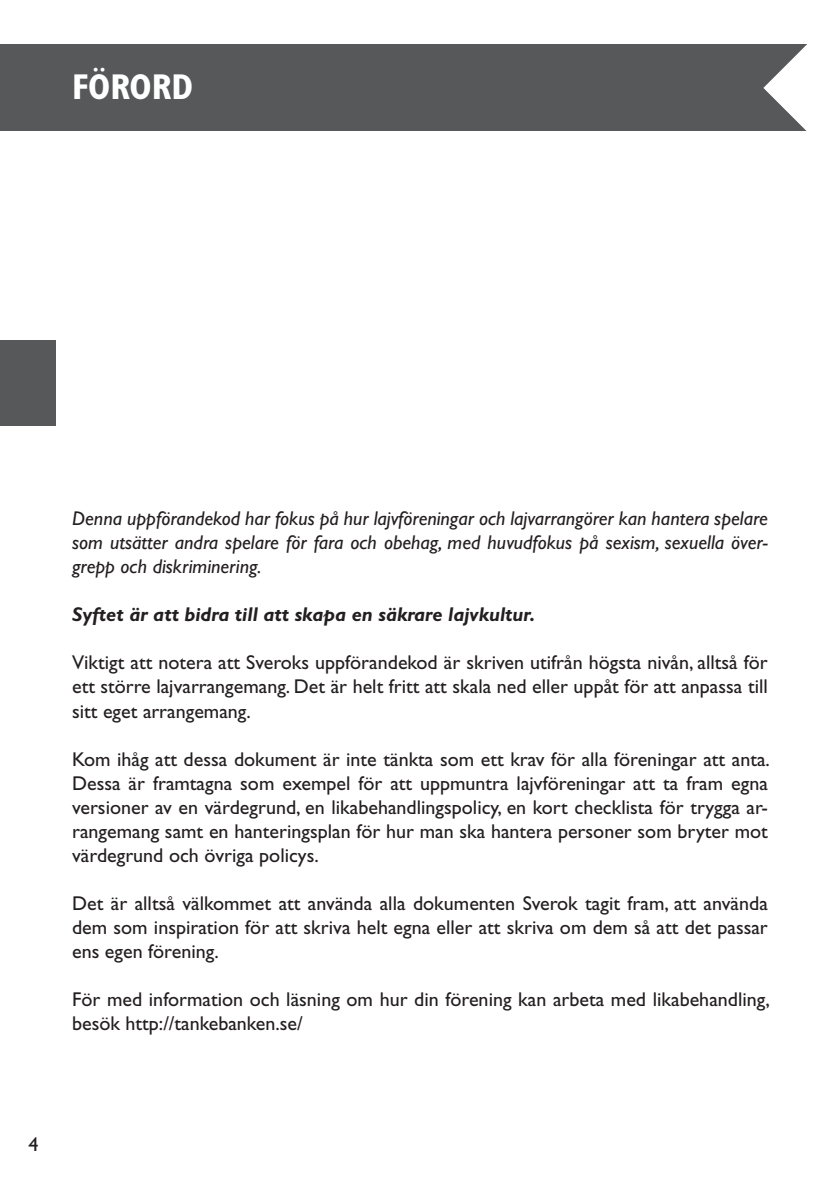
<style>
.page{position:relative;width:840px;height:1191px;background:#fff}
.page>*{position:absolute;margin:0;border:0;box-sizing:border-box;transform-origin:0 0}
.t1{font:700 condensed 36px "Gill Sans";color:#fff}
.t2{font:20px/24px "Gill Sans";color:#231f20;text-align:justify}
.t3{font:italic 20px/24px "Gill Sans";color:#231f20;text-align:justify}
.t4{font:italic 700 20px "Gill Sans";color:#231f20}
</style>
<div class="page">
<div style="left:0;top:45px;width:839px;height:86px;background:#57585a"></div>
<div style="left:0;top:340px;width:55px;height:85px;background:#57585a"></div>
<svg style="left:763px;top:44px;width:76px;height:87px"></svg>
<p class="t1" style="left:72px;top:65px;width:123px">FÖRORD</p>
<p class="t3" style="left:72px;top:507px;width:697px">Denna uppförandekod har fokus på hur lajvföreningar och lajvarrangörer kan hantera spelare som utsätter andra spelare för fara och obehag, med huvudfokus på sexism, sexuella över&shy;grepp och diskriminering.</p>
<p class="t4" style="left:72px;top:603px;width:464px">Syftet är att bidra till att skapa en säkrare lajvkultur.</p>
<p class="t2" style="left:72px;top:651px;width:697px">Viktigt att notera att Sveroks uppförandekod är skriven utifrån högsta nivån, alltså för ett större lajvarrangemang. Det är helt fritt att skala ned eller uppåt för att anpassa till sitt eget arrangemang.</p>
<p class="t2" style="left:72px;top:747px;width:699px">Kom ihåg att dessa dokument är inte tänkta som ett krav för alla föreningar att anta.<br>Dessa är framtagna som exempel för att uppmuntra lajvföreningar att ta fram egna versioner av en värdegrund, en likabehandlingspolicy, en kort checklista för trygga ar&shy;rangemang samt en hanteringsplan för hur man ska hantera personer som bryter mot värdegrund och övriga policys.</p>
<p class="t2" style="left:72px;top:891px;width:697px">Det är alltså välkommet att använda alla dokumenten Sverok tagit fram, att använda dem som inspiration för att skriva helt egna eller att skriva om dem så att det passar ens egen förening.</p>
<p class="t2" style="left:72px;top:987px;width:698px">För med information och läsning om hur din förening kan arbeta med likabehandling, besök http://tankebanken.se/</p>
<p class="t2" style="left:28px;top:1132px;width:11px">4</p>
</div>
